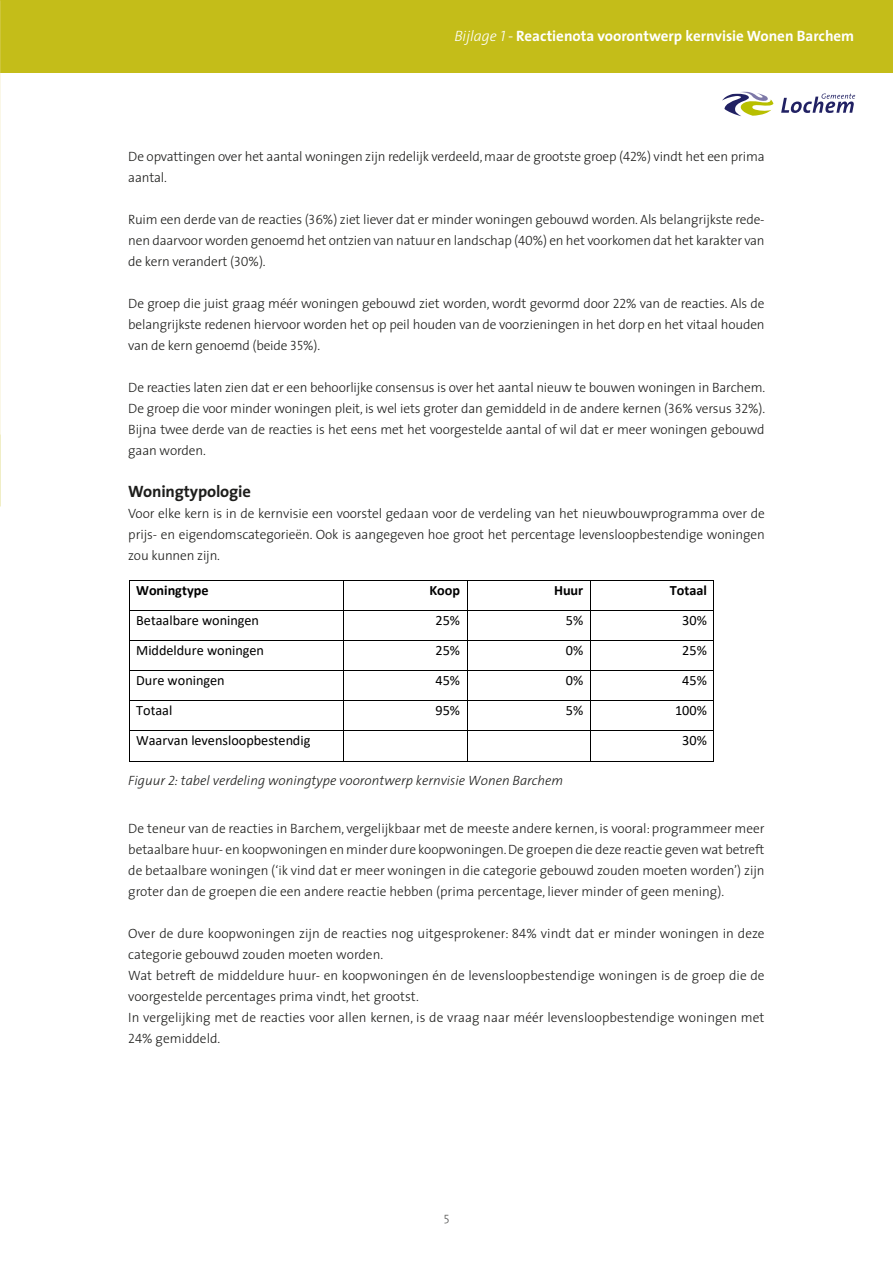
<style>
.page{position:relative;width:893px;height:1263px;background:#fff}
.page>*{position:absolute;margin:0;border:0;box-sizing:border-box;transform-origin:0 0}
.t1{font:700 16.5px "The Sans";letter-spacing:-.01em;color:#1d1d1b}
.t2{font:700 15px "The Sans";color:#fff}
.t3{font:14.25px/18.8px "Calibri";color:#000}
.t4{font:700 14.25px "Calibri";letter-spacing:-.005em;color:#000}
.t5{font:300 13.5px/21px "The Sans";color:#1d1d1b;text-align:justify}
.t6{font:italic 300 13.5px "The Sans";color:#1d1d1b}
.t7{font:300 12px "The Sans";color:#575756}
.s1{font-weight:300;font-style:italic}
.s2{font-family:"The Sans Light Caps";font-weight:400;font-style:italic}
.s3{font-family:"Myriad";font-weight:400}
.s4{font-family:"The Sans Light Caps";font-weight:400}
</style>
<div class="page">
<div style="left:0;top:0;width:893px;height:72px;background:#c4bd19"></div>
<svg style="left:722px;top:92px;width:51px;height:24px"></svg>
<svg style="left:781px;top:94px;width:74px;height:19px"></svg>
<img style="left:0;top:0;width:1px;height:435px">
<hr style="left:129px;top:580px;width:215px;height:1px;background:#000">
<hr style="left:344px;top:580px;width:123px;height:1px;background:#000">
<hr style="left:467px;top:580px;width:123px;height:1px;background:#000">
<hr style="left:591px;top:580px;width:122px;height:1px;background:#000">
<svg style="left:129px;top:581px;width:1px;height:29px"></svg>
<hr style="left:129px;top:610px;width:215px;height:1px;background:#000">
<hr style="left:344px;top:610px;width:123px;height:1px;background:#000">
<svg style="left:467px;top:581px;width:1px;height:29px"></svg>
<hr style="left:467px;top:610px;width:123px;height:1px;background:#000">
<svg style="left:590px;top:580px;width:1px;height:31px"></svg>
<hr style="left:591px;top:610px;width:122px;height:1px;background:#000">
<svg style="left:713px;top:580px;width:1px;height:31px"></svg>
<hr style="left:129px;top:611px;width:1px;height:30px;background:#000">
<hr style="left:344px;top:611px;width:1px;height:30px;background:#000">
<hr style="left:467px;top:611px;width:1px;height:30px;background:#000">
<hr style="left:590px;top:611px;width:1px;height:30px;background:#000">
<hr style="left:713px;top:611px;width:1px;height:30px;background:#000">
<hr style="left:129px;top:641px;width:215px;height:1px;background:#000">
<hr style="left:344px;top:641px;width:123px;height:1px;background:#000">
<hr style="left:467px;top:641px;width:123px;height:1px;background:#000">
<hr style="left:591px;top:641px;width:122px;height:1px;background:#000">
<hr style="left:129px;top:641px;width:1px;height:30px;background:#000">
<hr style="left:344px;top:641px;width:1px;height:30px;background:#000">
<hr style="left:467px;top:641px;width:1px;height:30px;background:#000">
<hr style="left:590px;top:641px;width:1px;height:30px;background:#000">
<hr style="left:713px;top:641px;width:1px;height:30px;background:#000">
<hr style="left:129px;top:671px;width:215px;height:1px;background:#000">
<hr style="left:344px;top:671px;width:123px;height:1px;background:#000">
<hr style="left:467px;top:671px;width:123px;height:1px;background:#000">
<hr style="left:591px;top:671px;width:122px;height:1px;background:#000">
<hr style="left:129px;top:671px;width:1px;height:30px;background:#000">
<hr style="left:344px;top:671px;width:1px;height:30px;background:#000">
<hr style="left:467px;top:671px;width:1px;height:30px;background:#000">
<hr style="left:590px;top:671px;width:1px;height:30px;background:#000">
<hr style="left:713px;top:671px;width:1px;height:30px;background:#000">
<hr style="left:129px;top:701px;width:215px;height:1px;background:#000">
<hr style="left:344px;top:701px;width:123px;height:1px;background:#000">
<hr style="left:467px;top:701px;width:123px;height:1px;background:#000">
<hr style="left:591px;top:701px;width:122px;height:1px;background:#000">
<svg style="left:129px;top:702px;width:1px;height:28px"></svg>
<hr style="left:129px;top:730px;width:215px;height:1px;background:#000">
<hr style="left:344px;top:730px;width:123px;height:1px;background:#000">
<svg style="left:467px;top:702px;width:1px;height:28px"></svg>
<hr style="left:467px;top:730px;width:123px;height:1px;background:#000">
<svg style="left:590px;top:701px;width:1px;height:30px"></svg>
<hr style="left:591px;top:730px;width:122px;height:1px;background:#000">
<svg style="left:713px;top:701px;width:1px;height:30px"></svg>
<hr style="left:129px;top:731px;width:1px;height:30px;background:#000">
<hr style="left:129px;top:761px;width:215px;height:1px;background:#000">
<hr style="left:344px;top:731px;width:1px;height:30px;background:#000">
<hr style="left:344px;top:761px;width:123px;height:1px;background:#000">
<hr style="left:467px;top:731px;width:1px;height:30px;background:#000">
<hr style="left:467px;top:761px;width:123px;height:1px;background:#000">
<hr style="left:590px;top:731px;width:1px;height:30px;background:#000">
<hr style="left:591px;top:761px;width:122px;height:1px;background:#000">
<hr style="left:713px;top:731px;width:1px;height:30px;background:#000">
<p class="t2" style="left:454px;top:24px;width:401px"><span class="s1">Bijlage</span> <span class="s2">1</span> <span class="s3">-</span> Reactienota voorontwerp kernvisie Wonen Barchem</p>
<p class="t5" style="left:128px;top:145px;width:638px">De opvattingen over het aantal woningen zijn redelijk verdeeld, maar de grootste groep (<span class="s4">42</span>%) vindt het een prima aantal.</p>
<p class="t5" style="left:128px;top:208px;width:638px">Ruim een derde van de reacties (<span class="s4">36</span>%) ziet liever dat er minder woningen gebouwd worden. Als belangrijkste rede&shy;nen daarvoor worden genoemd het ontzien van natuur en landschap (<span class="s4">40</span>%) en het voorkomen dat het karakter van de kern verandert (<span class="s4">30</span>%).</p>
<p class="t5" style="left:128px;top:292px;width:638px">De groep die juist graag méér woningen gebouwd ziet worden, wordt gevormd door <span class="s4">22</span>% van de reacties. Als de belangrijkste redenen hiervoor worden het op peil houden van de voorzieningen in het dorp en het vitaal houden van de kern genoemd (beide <span class="s4">35</span>%).</p>
<p class="t5" style="left:128px;top:376px;width:638px">De reacties laten zien dat er een behoorlijke consensus is over het aantal nieuw te bouwen woningen in Barchem.<br>De groep die voor minder woningen pleit, is wel iets groter dan gemiddeld in de andere kernen (<span class="s4">36</span>% versus <span class="s4">32</span>%).<br>Bijna twee derde van de reacties is het eens met het voorgestelde aantal of wil dat er meer woningen gebouwd gaan worden.</p>
<p class="t1" style="left:128px;top:477px;width:124px">Woningtypologie</p>
<p class="t5" style="left:128px;top:502px;width:638px">Voor elke kern is in de kernvisie een voorstel gedaan voor de verdeling van het nieuwbouwprogramma over de prijs- en eigendomscategorieën. Ook is aangegeven hoe groot het percentage levensloopbestendige woningen zou kunnen zijn.</p>
<p class="t3" style="left:129px;top:237px;width:125px">het een prima aantal.</p>
<p class="t3" style="left:129px;top:399px;width:585px">De reacties laten zien dat er een behoorlijke consensus is over het aantal nieuw te bouwen woningen in Barchem. De groep die voor minder woningen pleit, is wel iets groter dan gemiddeld in de andere</p>
<p class="t4" style="left:129px;top:484px;width:103px">Woningtypologie</p>
<p class="t4" style="left:136px;top:580px;width:74px">Woningtype</p>
<p class="t4" style="left:429px;top:580px;width:32px">Koop</p>
<p class="t4" style="left:554px;top:580px;width:31px">Huur</p>
<p class="t4" style="left:670px;top:580px;width:39px">Totaal</p>
<p class="t3" style="left:136px;top:610px;width:124px">Betaalbare woningen</p>
<p class="t3" style="left:436px;top:610px;width:26px">25%</p>
<p class="t3" style="left:566px;top:610px;width:19px">5%</p>
<p class="t3" style="left:682px;top:610px;width:26px">30%</p>
<p class="t3" style="left:136px;top:640px;width:129px">Middeldure woningen</p>
<p class="t3" style="left:436px;top:640px;width:26px">25%</p>
<p class="t3" style="left:566px;top:640px;width:19px">0%</p>
<p class="t3" style="left:682px;top:640px;width:26px">25%</p>
<p class="t3" style="left:136px;top:670px;width:90px">Dure woningen</p>
<p class="t3" style="left:436px;top:670px;width:26px">45%</p>
<p class="t3" style="left:566px;top:670px;width:19px">0%</p>
<p class="t3" style="left:682px;top:670px;width:26px">45%</p>
<p class="t3" style="left:136px;top:700px;width:38px">Totaal</p>
<p class="t3" style="left:436px;top:700px;width:26px">95%</p>
<p class="t3" style="left:566px;top:700px;width:19px">5%</p>
<p class="t3" style="left:675px;top:700px;width:33px">100%</p>
<p class="t3" style="left:136px;top:730px;width:176px">Waarvan levensloopbestendig</p>
<p class="t3" style="left:682px;top:730px;width:26px">30%</p>
<p class="t6" style="left:128px;top:769px;width:436px">Figuur <span class="s4">2</span>: tabel verdeling woningtype voorontwerp kernvisie Wonen Barchem</p>
<p class="t5" style="left:128px;top:817px;width:638px">De teneur van de reacties in Barchem, vergelijkbaar met de meeste andere kernen, is vooral: programmeer meer betaalbare huur- en koopwoningen en minder dure koopwoningen. De groepen die deze reactie geven wat betreft de betaalbare woningen (‘ik vind dat er meer woningen in die categorie gebouwd zouden moeten worden’) zijn groter dan de groepen die een andere reactie hebben (prima percentage, liever minder of geen mening).</p>
<p class="t5" style="left:128px;top:922px;width:638px;text-align:left">Over de dure koopwoningen zijn de reacties nog uitgesprokener: <span class="s4">84</span>% vindt dat er minder woningen in deze categorie gebouwd zouden moeten worden.<br>Wat betreft de middeldure huur- en koopwoningen én de levensloopbestendige woningen is de groep die de voorgestelde percentages prima vindt, het grootst.<br>In vergelijking met de reacties voor allen kernen, is de vraag naar méér levensloopbestendige woningen met <span class="s4">24</span>% gemiddeld.</p>
<p class="t7" style="left:444px;top:1207px;width:7px">5</p>
</div>
